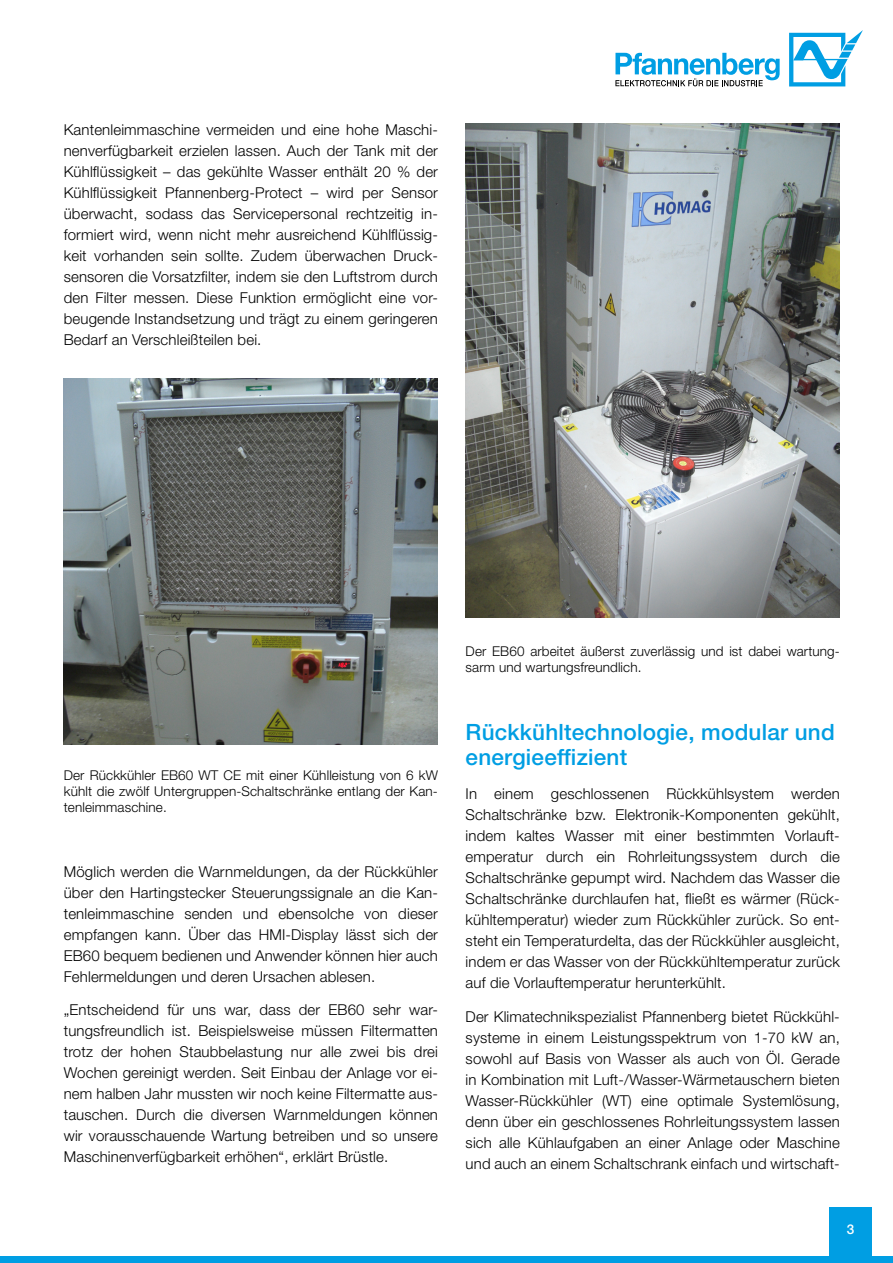
<style>
.page{position:relative;width:893px;height:1263px;background:#fff}
.page>*{position:absolute;margin:0;border:0;box-sizing:border-box;transform-origin:0 0}
.t1{font:500 22.5px/24.8px "Helvetica Neue LT Std";letter-spacing:.01em;color:#009ee3}
.t2{font:300 15px/21px "Helvetica Neue LT Std";letter-spacing:.01em;color:#000;text-align:justify}
.t3{font:300 13.5px/16.2px "Helvetica Neue LT Std";letter-spacing:.01em;color:#000;text-align:justify}
.t4{font:500 13.5px "Helvetica Neue LT Std";color:#fff}
</style>
<div class="page">
<svg style="left:789px;top:30px;width:74px;height:56px"></svg>
<svg style="left:615px;top:53px;width:165px;height:33px"></svg>
<div style="left:829px;top:1208px;width:43px;height:55px;background:#009ee3"></div>
<div style="left:0;top:1256px;width:893px;height:7px;background:#009ee3"></div>
<img style="left:64px;top:379px;width:374px;height:365px">
<img style="left:466px;top:124px;width:374px;height:493px">
<p class="t2" style="left:64px;top:118px;width:376px">Kantenleimmaschine vermeiden und eine hohe Maschi&shy;nenverfügbarkeit erzielen lassen. Auch der Tank mit der Kühlflüssigkeit – das gekühlte Wasser enthält 20 % der Kühlflüssigkeit Pfannenberg-Protect – wird per Sensor überwacht, sodass das Servicepersonal rechtzeitig in&shy;formiert wird, wenn nicht mehr ausreichend Kühlflüssig&shy;keit vorhanden sein sollte. Zudem überwachen Druck&shy;sensoren die Vorsatzfilter, indem sie den Luftstrom durch den Filter messen. Diese Funktion ermöglicht eine vor&shy;beugende Instandsetzung und trägt zu einem geringeren Bedarf an Verschleißteilen bei.</p>
<p class="t3" style="left:64px;top:766px;width:376px">Der Rückkühler EB60 WT CE mit einer Kühlleistung von 6 kW kühlt die zwölf Untergruppen-Schaltschränke entlang der Kan&shy;tenleimmaschine.</p>
<p class="t2" style="left:64px;top:860px;width:376px">Möglich werden die Warnmeldungen, da der Rückkühler über den Hartingstecker Steuerungssignale an die Kan&shy;tenleimmaschine senden und ebensolche von dieser empfangen kann. Über das HMI-Display lässt sich der EB60 bequem bedienen und Anwender können hier auch Fehlermeldungen und deren Ursachen ablesen.</p>
<p class="t2" style="left:64px;top:999px;width:376px">„Entscheidend für uns war, dass der EB60 sehr war&shy;tungsfreundlich ist. Beispielsweise müssen Filtermatten trotz der hohen Staubbelastung nur alle zwei bis drei Wochen gereinigt werden. Seit Einbau der Anlage vor ei&shy;nem halben Jahr mussten wir noch keine Filtermatte aus&shy;tauschen. Durch die diversen Warnmeldungen können wir vorausschauende Wartung betreiben und so unsere Maschinenverfügbarkeit erhöhen“, erklärt Brüstle.</p>
<p class="t3" style="left:466px;top:643px;width:376px">Der EB60 arbeitet äußerst zuverlässig und ist dabei wartung&shy;sarm und wartungsfreundlich.</p>
<h1 class="t1" style="left:466px;top:720px;width:371px">Rückkühltechnologie, modular und energieeffizient</h1>
<p class="t2" style="left:466px;top:783px;width:376px">In einem geschlossenen Rückkühlsystem werden Schaltschränke bzw. Elektronik-Komponenten gekühlt, indem kaltes Wasser mit einer bestimmten Vorlauft&shy;emperatur durch ein Rohrleitungssystem durch die Schaltschränke gepumpt wird. Nachdem das Wasser die Schaltschränke durchlaufen hat, fließt es wärmer (Rück&shy;kühltemperatur) wieder zum Rückkühler zurück. So ent&shy;steht ein Temperaturdelta, das der Rückkühler ausgleicht, indem er das Wasser von der Rückkühltemperatur zurück auf die Vorlauftemperatur herunterkühlt.</p>
<p class="t2" style="left:466px;top:1005px;width:376px">Der Klimatechnikspezialist Pfannenberg bietet Rückkühl&shy;systeme in einem Leistungsspektrum von 1-70 kW an, sowohl auf Basis von Wasser als auch von Öl. Gerade in Kombination mit Luft-/Wasser-Wärmetauschern bieten Wasser-Rückkühler (WT) eine optimale Systemlösung, denn über ein geschlossenes Rohrleitungssystem lassen sich alle Kühlaufgaben an einer Anlage oder Maschine und auch an einem Schaltschrank einfach und wirtschaft-</p>
<p class="t4" style="left:847px;top:1221px;width:9px">3</p>
</div>
